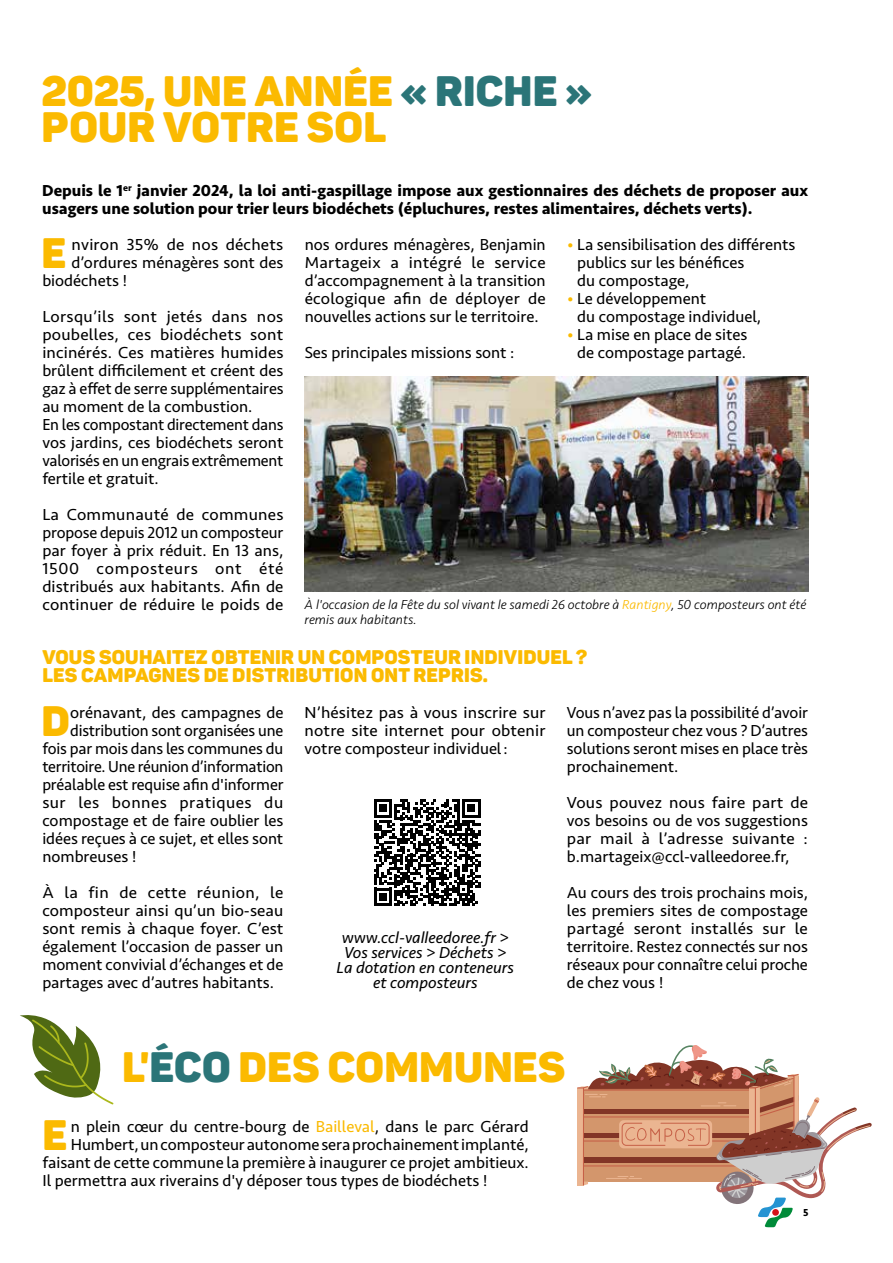
<style>
.page{position:relative;width:893px;height:1263px;background:#fff}
.page>*{position:absolute;margin:0;border:0;box-sizing:border-box;transform-origin:0 0}
.t1{font:42px/36.8px "Panton Black Caps";letter-spacing:.005em;color:#fbba00}
.t2{font:19.5px/18px "Panton Black Caps";letter-spacing:.01em;color:#fbba00}
.t3{font:16.5px/18px "Seravek Basic";color:#000;text-align:justify}
.t4{font:700 16.5px/18px "Seravek Basic";color:#000}
.t5{font:italic 16.5px/15px "Seravek Basic";color:#000;text-align:center}
.t6{font:16.5px "Seravek Basic";letter-spacing:.03em;color:#000}
.t7{font:italic 300 13.5px/15px "Seravek Basic";color:#000}
.t8{font:700 10.5px "Seravek Basic";color:#000}
.s1{color:#2b7578}
.s2{color:#fbba00}
</style>
<div class="page">
<svg style="left:20px;top:1015px;width:94px;height:89px"></svg>
<img style="left:305px;top:376px;width:503px;height:215px">
<svg style="left:374px;top:799px;width:106px;height:107px"></svg>
<svg style="left:577px;top:1045px;width:295px;height:182px"></svg>
<div style="left:772px;top:1209px;width:7px;height:7px;background:#d3121a;border-radius:50%"></div>
<h1 class="t1" style="left:41px;top:72px;width:552px">2025, UNE ANNÉE <span class="s1">« RICHE »<br></span>POUR VOTRE SOL</h1>
<p class="t4" style="left:42px;top:181px;width:768px">Depuis le 1<sup>er</sup> janvier 2024, la loi anti-gaspillage impose aux gestionnaires des déchets de proposer aux usagers une solution pour trier leurs biodéchets (épluchures, restes alimentaires, déchets verts).</p>
<p class="t3" style="left:72px;top:236px;width:213px">nviron 35% de nos déchets</p>
<p class="t3" style="left:72px;top:254px;width:213px">d’ordures ménagères sont des</p>
<p class="t3" style="left:42px;top:272px;width:87px">biodéchets !</p>
<p class="t3" style="left:42px;top:308px;width:243px;text-align:left">Lorsqu’ils sont jetés dans nos poubelles, ces biodéchets sont incinérés. Ces matières humides brûlent difficilement et créent des gaz à effet de serre supplémentaires au moment de la combustion.<br>En les compostant directement dans vos jardins, ces biodéchets seront valorisés en un engrais extrêmement fertile et gratuit.</p>
<p class="t3" style="left:42px;top:506px;width:243px">La Communauté de communes propose depuis 2012 un composteur par foyer à prix réduit. En 13 ans, 1500 composteurs ont été distribués aux habitants. Afin de continuer de réduire le poids de</p>
<h1 class="t1" style="left:42px;top:234px;width:26px">E</h1>
<p class="t3" style="left:577px;top:236px;width:220px;text-align:left;text-indent:-10px"><span class="s2">•</span> La sensibilisation des différents publics sur les bénéfices<br>du compostage,</p>
<p class="t3" style="left:577px;top:290px;width:185px;text-indent:-10px"><span class="s2">•</span> Le développement<br>du compostage individuel,</p>
<p class="t3" style="left:567px;top:326px;width:182px;text-align:center"><span class="s2">•</span> La mise en place de sites de compostage partagé.</p>
<p class="t3" style="left:305px;top:236px;width:243px">nos ordures ménagères, Benjamin Martageix a intégré le service d’accompagnement à la transition écologique afin de déployer de nouvelles actions sur le territoire.</p>
<p class="t3" style="left:305px;top:344px;width:211px">Ses principales missions sont :</p>
<p class="t7" style="left:305px;top:597px;width:503px">À l'occasion de la Fête du sol vivant le samedi 26 octobre à <span class="s2">Rantigny</span>, 50 composteurs ont été remis aux habitants.</p>
<p class="t2" style="left:42px;top:648px;width:547px">VOUS SOUHAITEZ OBTENIR UN COMPOSTEUR INDIVIDUEL ?<br>LES CAMPAGNES DE DISTRIBUTION ONT REPRIS.</p>
<h1 class="t1" style="left:42px;top:702px;width:30px">D</h1>
<p class="t3" style="left:70px;top:704px;width:215px">orénavant, des campagnes de</p>
<p class="t3" style="left:70px;top:722px;width:215px">distribution sont organisées une</p>
<p class="t3" style="left:42px;top:740px;width:242px">fois par mois dans les communes du</p>
<p class="t3" style="left:42px;top:758px;width:243px">territoire. Une réunion d’information</p>
<p class="t3" style="left:42px;top:776px;width:243px">préalable est requise afin d'informer</p>
<p class="t6" style="left:42px;top:793px;width:242px">sur les bonnes pratiques du</p>
<p class="t3" style="left:42px;top:812px;width:243px">compostage et de faire oublier les</p>
<p class="t3" style="left:42px;top:830px;width:243px">idées reçues à ce sujet, et elles sont</p>
<p class="t3" style="left:42px;top:848px;width:96px">nombreuses !</p>
<p class="t3" style="left:42px;top:884px;width:243px">À la fin de cette réunion, le composteur ainsi qu’un bio-seau sont remis à chaque foyer. C’est également l’occasion de passer un moment convivial d’échanges et de partages avec d’autres habitants.</p>
<p class="t3" style="left:305px;top:704px;width:243px">N’hésitez pas à vous inscrire sur notre site internet pour obtenir votre composteur individuel:</p>
<p class="t3" style="left:567px;top:704px;width:243px">Vous n’avez pas la possibilité d’avoir un composteur chez vous ? D’autres solutions seront mises en place très prochainement.</p>
<p class="t3" style="left:567px;top:794px;width:243px">Vous pouvez nous faire part de vos besoins ou de vos suggestions par mail à l’adresse suivante : b.martageix@ccl-valleedoree.fr,</p>
<p class="t3" style="left:567px;top:884px;width:243px">Au cours des trois prochains mois, les premiers sites de compostage partagé seront installés sur le territoire. Restez connectés sur nos réseaux pour connaître celui proche de chez vous !</p>
<p class="t5" style="left:337px;top:930px;width:179px">www.ccl-valleedoree.fr &gt;<br>Vos services &gt; Déchets &gt;<br>La dotation en conteneurs et composteurs</p>
<h1 class="t1" style="left:122px;top:1048px;width:445px">L'<span class="s1">ÉCO</span> DES COMMUNES</h1>
<h1 class="t1" style="left:43px;top:1116px;width:26px">E</h1>
<p class="t3" style="left:71px;top:1118px;width:460px">n plein cœur du centre-bourg de <span class="s2">Bailleval</span>, dans le parc Gérard</p>
<p class="t3" style="left:71px;top:1136px;width:459px">Humbert, un composteur autonome sera prochainement implanté,</p>
<p class="t3" style="left:43px;top:1154px;width:488px">faisant de cette commune la première à inaugurer ce projet ambitieux.</p>
<p class="t3" style="left:43px;top:1172px;width:447px">Il permettra aux riverains d'y déposer tous types de biodéchets !</p>
<p class="t8" style="left:803px;top:1206px;width:7px">5</p>
</div>
